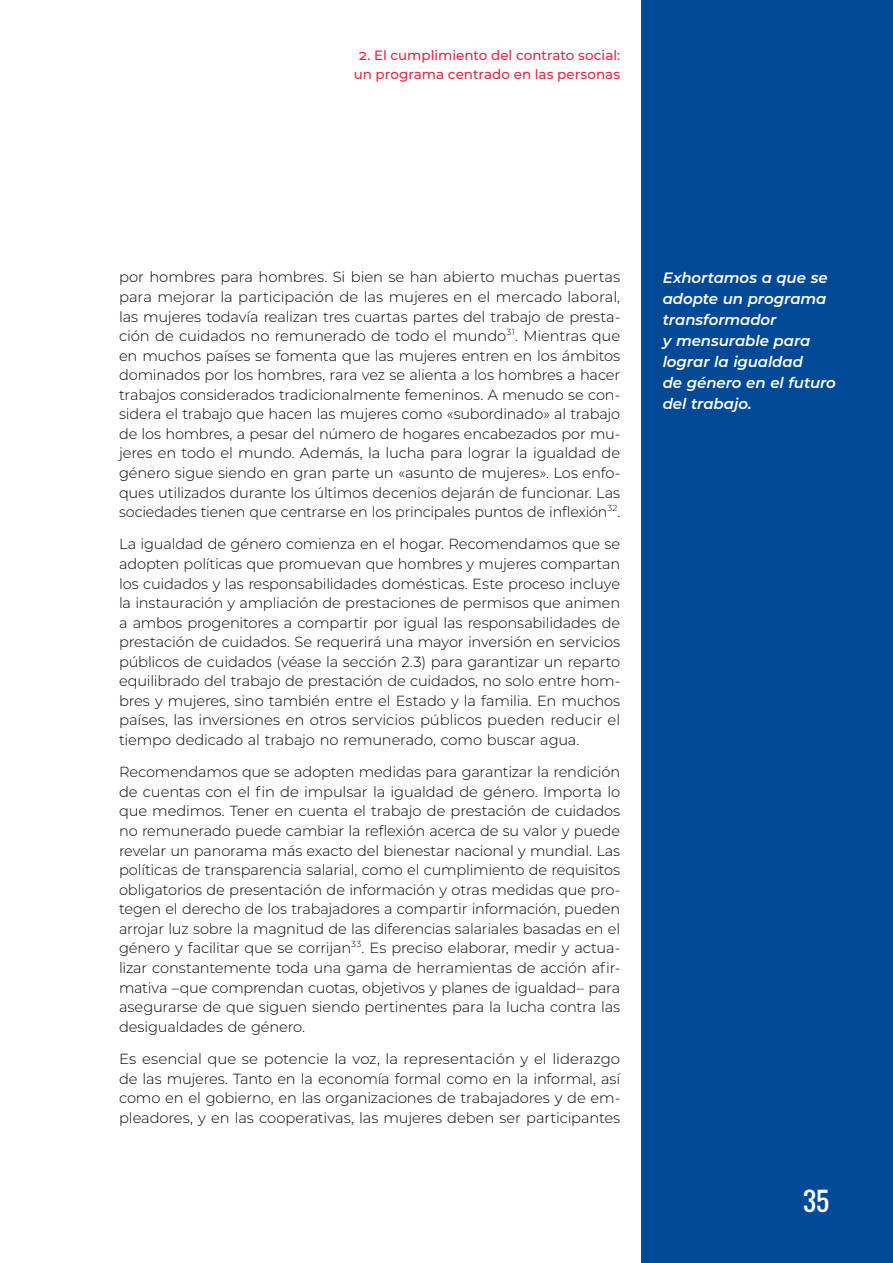
<style>
.page{position:relative;width:893px;height:1263px;background:#fff}
.page>*{position:absolute;margin:0;border:0;box-sizing:border-box;transform-origin:0 0}
.t1{font:25.5px "Oswald";color:#fff}
.t2{font:italic 600 15px/21px "Montserrat";letter-spacing:-.005em;color:#fff}
.t3{font:300 14.7px/19.5px "Montserrat";letter-spacing:-.01em;color:#000;text-align:justify}
.t4{font:500 13.5px/19.2px "Montserrat";letter-spacing:-.005em;color:#e62645;text-align:center}
</style>
<div class="page">
<div style="left:641px;top:0;width:252px;height:1263px;background:#004996"></div>
<p class="t4" style="left:354px;top:45px;width:268px">2. El cumplimiento del contrato social: un programa centrado en las personas</p>
<p class="t3" style="left:119px;top:267px;width:503px">por hombres para hombres. Si bien se han abierto muchas puertas para mejorar la participación de las mujeres en el mercado laboral, las mujeres todavía realizan tres cuartas partes del trabajo de presta&shy;ción de cuidados no remunerado de todo el mundo<sup>31</sup>. Mientras que en muchos países se fomenta que las mujeres entren en los ámbitos dominados por los hombres, rara vez se alienta a los hombres a hacer trabajos considerados tradicionalmente femeninos. A menudo se con&shy;sidera el trabajo que hacen las mujeres como «subordinado» al trabajo de los hombres, a pesar del número de hogares encabezados por mu&shy;jeres en todo el mundo. Además, la lucha para lograr la igualdad de género sigue siendo en gran parte un «asunto de mujeres». Los enfo&shy;ques utilizados durante los últimos decenios dejarán de funcionar. Las sociedades tienen que centrarse en los principales puntos de inflexión<sup>32</sup>.</p>
<p class="t3" style="left:119px;top:534px;width:503px">La igualdad de género comienza en el hogar. Recomendamos que se adopten políticas que promuevan que hombres y mujeres compartan los cuidados y las responsabilidades domésticas. Este proceso incluye la instauración y ampliación de prestaciones de permisos que animen a ambos progenitores a compartir por igual las responsabilidades de prestación de cuidados. Se requerirá una mayor inversión en servicios públicos de cuidados (véase la sección 2.3) para garantizar un reparto equilibrado del trabajo de prestación de cuidados, no solo entre hom&shy;bres y mujeres, sino también entre el Estado y la familia. En muchos países, las inversiones en otros servicios públicos pueden reducir el tiempo dedicado al trabajo no remunerado, como buscar agua.</p>
<p class="t3" style="left:119px;top:762px;width:503px">Recomendamos que se adopten medidas para garantizar la rendición de cuentas con el fin de impulsar la igualdad de género. Importa lo que medimos. Tener en cuenta el trabajo de prestación de cuidados no remunerado puede cambiar la reflexión acerca de su valor y puede revelar un panorama más exacto del bienestar nacional y mundial. Las políticas de transparencia salarial, como el cumplimiento de requisitos obligatorios de presentación de información y otras medidas que pro&shy;tegen el derecho de los trabajadores a compartir información, pueden arrojar luz sobre la magnitud de las diferencias salariales basadas en el género y facilitar que se corrijan<sup>33</sup>. Es preciso elaborar, medir y actua&shy;lizar constantemente toda una gama de herramientas de acción afir&shy;mativa –que comprendan cuotas, objetivos y planes de igualdad– para asegurarse de que siguen siendo pertinentes para la lucha contra las desigualdades de género.</p>
<p class="t3" style="left:119px;top:1048px;width:503px">Es esencial que se potencie la voz, la representación y el liderazgo de las mujeres. Tanto en la economía formal como en la informal, así como en el gobierno, en las organizaciones de trabajadores y de em&shy;pleadores, y en las cooperativas, las mujeres deben ser participantes</p>
<p class="t2" style="left:663px;top:266px;width:175px">Exhortamos a que se adopte un programa transformador<br>y mensurable para lograr la igualdad<br>de género en el futuro del trabajo.</p>
<h1 class="t1" style="left:803px;top:1182px;width:28px">35</h1>
</div>
